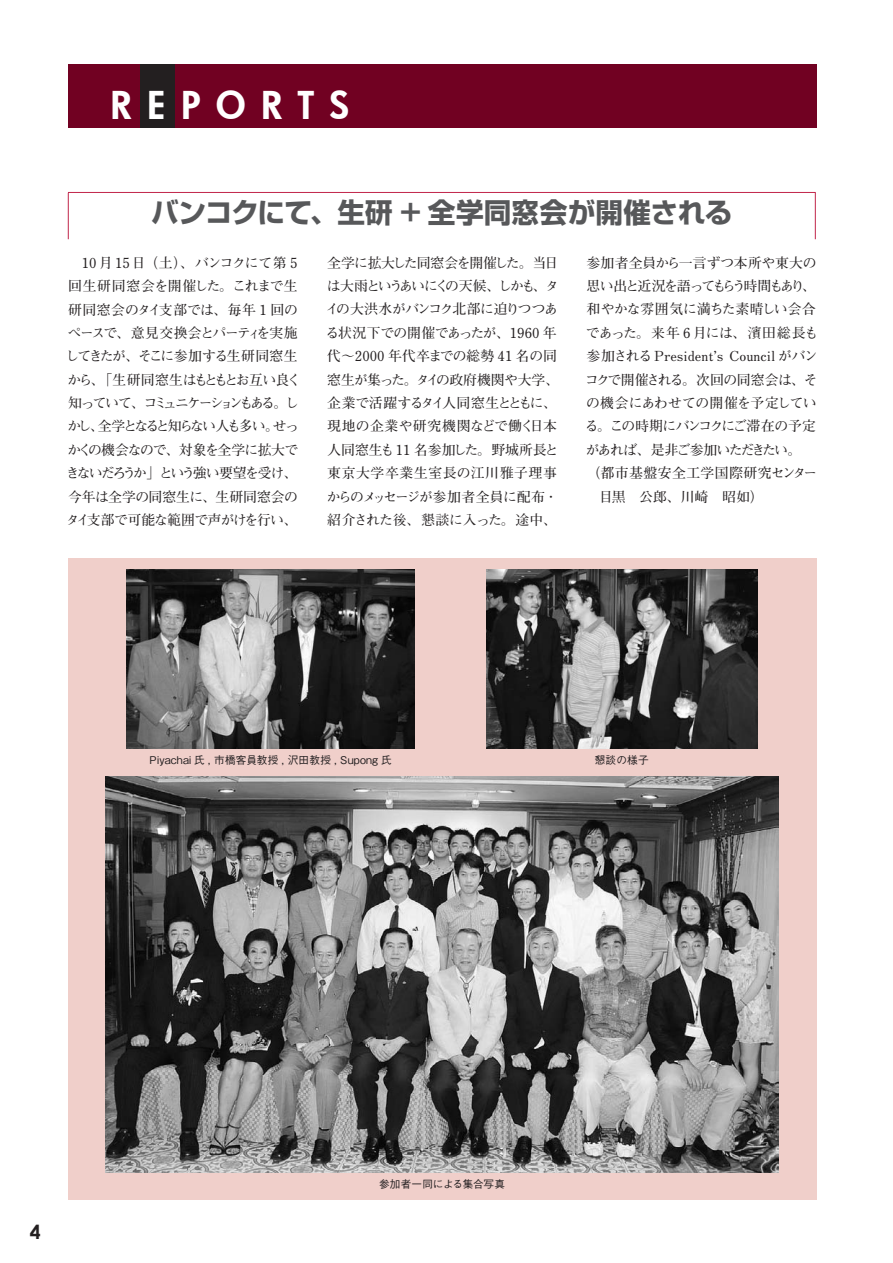
<style>
.page{position:relative;width:893px;height:1263px;background:#fff}
.page>*{position:absolute;margin:0;border:0;box-sizing:border-box;transform-origin:0 0}
.t1{font:800 37.5px "Futura";letter-spacing:.415em;color:#fff}
.t2{font:27.6px "Shin Go Pr 5 Bold 90 msp RKSJ H";letter-spacing:-.005em;color:#57585a}
.t3{font:700 19.5px "Century Gothic";color:#231f20}
.t4{font:13.8px/23.4px "Futo Min A101 Pr 5 Bold 90 msp RKSJ H";letter-spacing:-.015em;color:#231f20}
.t5{font:13.8px/23.4px "Futo Min A101 Pr 5 Bold 90 msp RKSJ H";letter-spacing:-.07em;color:#231f20}
.t6{font:10.65px "Gothic BBB Pr 5 Medium 90 msp RKSJ H";letter-spacing:.015em;color:#231f20}
.t7{font:10.65px "Gothic BBB Pr 5 Medium 90 msp RKSJ H";letter-spacing:-.01em;color:#231f20}
</style>
<div class="page">
<div style="left:68px;top:64px;width:748px;height:64px;background:#710122"></div>
<div style="left:140px;top:64px;width:34px;height:64px;background:#231f20"></div>
<div style="left:68px;top:558px;width:748px;height:641px;background:#f0cfca"></div>
<hr style="left:68px;top:192px;width:748px;height:1px;background:#c1254a">
<hr style="left:68px;top:193px;width:1px;height:46px;background:#c1254a">
<hr style="left:815px;top:193px;width:1px;height:46px;background:#c1254a">
<img style="left:106px;top:776px;width:673px;height:397px">
<img style="left:127px;top:570px;width:288px;height:178px">
<img style="left:486px;top:570px;width:271px;height:178px">
<p class="t1" style="left:111px;top:80px;width:240px">REPORTS</p>
<p class="t2" style="left:151px;top:202px;width:583px">バンコクにて、生研 + 全学同窓会が開催される</p>
<p class="t5" style="left:65px;top:253px;width:237px">　10 月 15日（土）、バンコクにて第 5回生研同窓会を開催した。これまで生研同窓会のタイ支部では、毎年 1 回のペースで、意見交換会とパーティを実施してきたが、そこに参加する生研同窓生から、「生研同窓生はもともとお互い良く知っていて、コミュニケーションもある。しかし、全学となると知らない人も多い。せっかくの機会なので、対象を全学に拡大できないだろうか」という強い要望を受け、今年は全学の同窓生に、生研同窓会のタイ支部で可能な範囲で声がけを行い、</p>
<p class="t4" style="left:326px;top:253px;width:235px">全学に拡大した同窓会を開催した。当日は大雨というあいにくの天候、しかも、タイの大洪水がバンコク北部に迫りつつある状況下での開催であったが、1960 年代～2000 年代卒までの総勢 41 名の同窓生が集った。タイの政府機関や大学、企業で活躍するタイ人同窓生とともに、現地の企業や研究機関などで働く日本人同窓生も11 名参加した。野城所長と東京大学卒業生室長の江川雅子理事からのメッセージが参加者全員に配布・紹介された後、懇談に入った。途中、</p>
<p class="t4" style="left:585px;top:253px;width:235px">参加者全員から一言ずつ本所や東大の思い出と近況を語ってもらう時間もあり、和やかな雰囲気に満ちた素晴しい会合であった。来年 6月には、濱田総長も参加されるPresidentʼs Council がバンコクで開催される。次回の同窓会は、その機会にあわせての開催を予定している。この時期にバンコクにご滞在の予定があれば、是非ご参加いただきたい。<br>（都市基盤安全工学国際研究センター　目黒　公郎、川崎　昭如）</p>
<p class="t6" style="left:150px;top:756px;width:244px">Piyachai 氏 , 市橋客員教授 , 沢田教授 , Supong 氏</p>
<p class="t6" style="left:595px;top:756px;width:55px">懇談の様子</p>
<p class="t3" style="left:30px;top:1219px;width:12px">4</p>
<p class="t7" style="left:379px;top:1180px;width:127px">参加者一同による集合写真</p>
</div>
